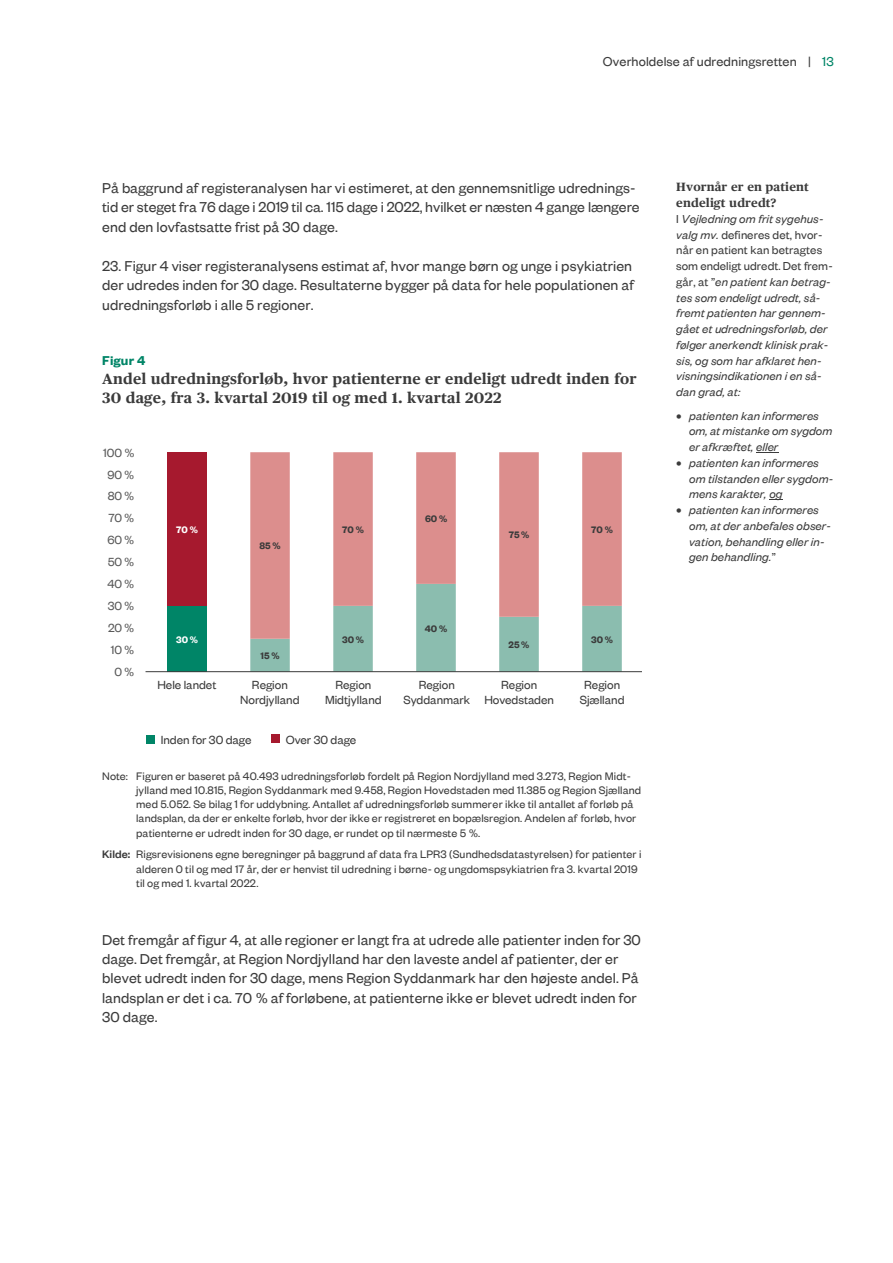
<style>
.page{position:relative;width:893px;height:1263px;background:#fff}
.page>*{position:absolute;margin:0;border:0;box-sizing:border-box;transform-origin:0 0}
.t1{font:15.9px/19.5px "Founders Grotesk";letter-spacing:.01em;color:#3b3b3b}
.t2{font:700 15px/19.6px "Publico Text";letter-spacing:.01em;color:#3b3b3b}
.t3{font:14.25px "Founders Grotesk";letter-spacing:.01em;color:#3b3b3b}
.t4{font:600 14.25px "Founders Grotesk";letter-spacing:.01em;color:#008567}
.t5{font:13.05px/15.6px "Founders Grotesk";color:#3b3b3b;text-align:center}
.t6{font:13.05px "Founders Grotesk";color:#595959}
.t7{font:italic 12.75px/15.8px "Founders Grotesk";letter-spacing:.01em;color:#3b3b3b}
.t8{font:12px/14.2px "Founders Grotesk";letter-spacing:.01em;color:#3b3b3b}
.t9{font:700 12px/15.6px "Publico Text";letter-spacing:.01em;color:#3b3b3b}
.t10{font:600 10.5px "Founders Grotesk";color:#3b3b3b}
.t11{font:600 10.35px "Founders Grotesk";letter-spacing:.005em;color:#3b3b3b}
.t12{font:600 10.35px "Founders Grotesk";color:#fff}
.s1{color:#008567}
.s2{font-weight:500}
.s3{font-style:normal}
</style>
<div class="page">
<div style="left:167px;top:606px;width:40px;height:66px;background:#008567"></div>
<svg style="left:250px;top:639px;width:372px;height:32px"></svg>
<div style="left:167px;top:452px;width:40px;height:154px;background:#a6192e"></div>
<svg style="left:250px;top:452px;width:372px;height:187px"></svg>
<hr style="left:146px;top:671px;width:496px;height:1px;background:#3b3b3b">
<div style="left:146px;top:735px;width:9px;height:9px;background:#008567"></div>
<div style="left:271px;top:735px;width:9px;height:8px;background:#a6192e"></div>
<svg style="left:756px;top:452px;width:22px;height:1px"></svg>
<svg style="left:769px;top:499px;width:13px;height:1px"></svg>
<p class="t3" style="left:603px;top:53px;width:232px">Overholdelse af udredningsretten | <span class="s1">13</span></p>
<p class="t1" style="left:102px;top:178px;width:539px">På baggrund af registeranalysen har vi estimeret, at den gennemsnitlige udrednings&shy;tid er steget fra 76 dage i 2019 til ca. 115 dage i 2022, hvilket er næsten 4 gange længere end den lovfastsatte frist på 30 dage.</p>
<p class="t1" style="left:102px;top:256px;width:533px">23. Figur 4 viser registeranalysens estimat af, hvor mange børn og unge i psykiatrien der udredes inden for 30 dage. Resultaterne bygger på data for hele populationen af udredningsforløb i alle 5 regioner.</p>
<p class="t4" style="left:102px;top:351px;width:45px">Figur 4</p>
<p class="t2" style="left:102px;top:370px;width:536px">Andel udredningsforløb, hvor patienterne er endeligt udredt inden for<br>30 dage, fra 3. kvartal 2019 til og med 1. kvartal 2022</p>
<p class="t6" style="left:103px;top:444px;width:32px">100 %</p>
<p class="t6" style="left:107px;top:466px;width:28px">90 %</p>
<p class="t6" style="left:108px;top:488px;width:28px">80 %</p>
<p class="t6" style="left:108px;top:510px;width:27px">70 %</p>
<p class="t6" style="left:107px;top:532px;width:28px">60 %</p>
<p class="t6" style="left:108px;top:554px;width:28px">50 %</p>
<p class="t6" style="left:108px;top:576px;width:28px">40 %</p>
<p class="t6" style="left:108px;top:598px;width:28px">30 %</p>
<p class="t6" style="left:108px;top:620px;width:28px">20 %</p>
<p class="t6" style="left:111px;top:642px;width:25px">10 %</p>
<p class="t6" style="left:115px;top:664px;width:21px">0 %</p>
<p class="t12" style="left:176px;top:523px;width:23px">70 %</p>
<p class="t12" style="left:176px;top:633px;width:23px">30 %</p>
<p class="t11" style="left:259px;top:539px;width:23px">85 %</p>
<p class="t11" style="left:261px;top:649px;width:21px">15 %</p>
<p class="t11" style="left:342px;top:523px;width:23px">70 %</p>
<p class="t11" style="left:342px;top:633px;width:23px">30 %</p>
<p class="t10" style="left:425px;top:512px;width:24px">60 %</p>
<p class="t11" style="left:425px;top:622px;width:24px">40 %</p>
<p class="t11" style="left:509px;top:528px;width:22px">75 %</p>
<p class="t11" style="left:509px;top:638px;width:22px">25 %</p>
<p class="t11" style="left:591px;top:523px;width:23px">70 %</p>
<p class="t11" style="left:591px;top:633px;width:23px">30 %</p>
<p class="t5" style="left:157px;top:677px;width:60px">Hele landet</p>
<p class="t5" style="left:325px;top:677px;width:58px">Region<br>Midtjylland</p>
<p class="t5" style="left:161px;top:732px;width:92px">Inden for 30 dage</p>
<p class="t5" style="left:286px;top:732px;width:72px">Over 30 dage</p>
<p class="t5" style="left:240px;top:677px;width:61px">Region<br>Nordjylland</p>
<p class="t5" style="left:403px;top:677px;width:68px">Region<br>Syddanmark</p>
<p class="t5" style="left:484px;top:677px;width:71px">Region<br>Hovedstaden</p>
<p class="t5" style="left:580px;top:677px;width:46px">Region<br>Sjælland</p>
<p class="t8" style="left:136px;top:769px;width:507px;text-indent:-34px">Note: Figuren er baseret på 40.493 udredningsforløb fordelt på Region Nordjylland med 3.273, Region Midt&shy;jylland med 10.815, Region Syddanmark med 9.458, Region Hovedstaden med 11.385 og Region Sjælland med 5.052. Se bilag 1 for uddybning. Antallet af udredningsforløb summerer ikke til antallet af forløb på landsplan, da der er enkelte forløb, hvor der ikke er registreret en bopælsregion. Andelen af forløb, hvor patienterne er udredt inden for 30 dage, er rundet op til nærmeste 5 %.</p>
<p class="t8" style="left:136px;top:848px;width:507px;text-indent:-34px"><span class="s2">Kilde:</span> Rigsrevisionens egne beregninger på baggrund af data fra LPR3 (Sundhedsdatastyrelsen) for patienter i alderen 0 til og med 17 år, der er henvist til udredning i børne- og ungdomspsykiatrien fra 3. kvartal 2019 til og med 1. kvartal 2022.</p>
<p class="t1" style="left:102px;top:930px;width:540px">Det fremgår af figur 4, at alle regioner er langt fra at udrede alle patienter inden for 30 dage. Det fremgår, at Region Nordjylland har den laveste andel af patienter, der er blevet udredt inden for 30 dage, mens Region Syddanmark har den højeste andel. På landsplan er det i ca. 70 % af forløbene, at patienterne ikke er blevet udredt inden for 30 dage.</p>
<p class="t9" style="left:676px;top:180px;width:134px">Hvornår er en patient endeligt udredt?</p>
<p class="t7" style="left:676px;top:211px;width:158px"><span class="s3">I</span> Vejledning om frit sygehus&shy;valg mv. <span class="s3">defineres det, hvor&shy;når en patient kan betragtes som endeligt udredt. Det frem&shy;går, at ”</span>en patient kan betrag&shy;tes som endeligt udredt, så&shy;fremt patienten har gennem&shy;gået et udredningsforløb, der følger anerkendt klinisk prak&shy;sis, og som har afklaret hen&shy;visningsindikationen i en så&shy;dan grad, at:</p>
<p class="t7" style="left:689px;top:408px;width:145px;text-indent:-13px">• patienten kan informeres om, at mistanke om sygdom er afkræftet, eller</p>
<p class="t7" style="left:689px;top:455px;width:146px;text-indent:-13px">• patienten kan informeres om tilstanden eller sygdom&shy;mens karakter, og</p>
<p class="t7" style="left:689px;top:502px;width:143px;text-indent:-13px">• patienten kan informeres om, at der anbefales obser&shy;vation, behandling eller in&shy;gen behandling.<span class="s3">”</span></p>
</div>
